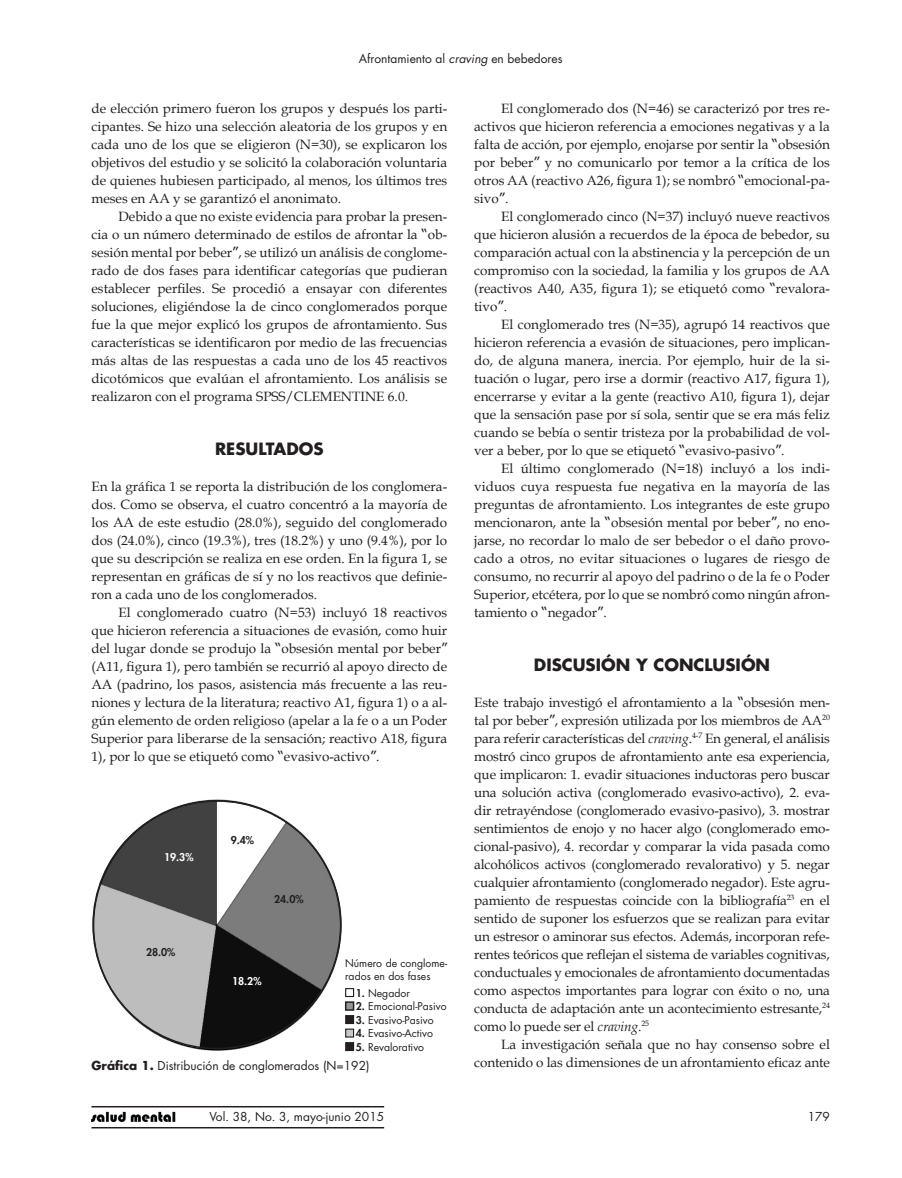
<style>
.page{position:relative;width:902px;height:1178px;background:#fff}
.page>*{position:absolute;margin:0;border:0;box-sizing:border-box;transform-origin:0 0}
.S10Texto-titulo{font:700 16.5px "Futura Std";color:#231f20}
.S14Texto-c-sangr{font:13.5px/18px "Book Antiqua";color:#231f20;text-align:justify}
.S13Texto-s-sangr{font:13.5px/18px "Book Antiqua";color:#231f20;text-align:justify}
.S18Fig-pie{font:12px "Futura Std";color:#231f20}
.S19Fig-leyendas{font:10.5px "Futura Std";color:#231f20}
.S18Fig-pie-2{font:10.5px/13.5px "Futura Std";color:#231f20}
.S19Fig-leyendas-2{font:800 10.5px "Futura Std";color:#231f20}
.S19Fig-leyendas-3{font:800 10.5px "Futura Std";color:#fff}
.s1{font-style:italic}
.s2{font-family:"Verdana"}
.s3{font-weight:800}
.s4{font-weight:700}
</style>
<div class="page">
<hr style="left:91px;top:1106px;width:293px;height:1px;background:#231f20">
<hr style="left:91px;top:1127px;width:293px;height:1px;background:#231f20">
<img style="left:91px;top:1112px;width:84px;height:9px">
<img style="left:93px;top:799px;width:249px;height:252px">
<div style="left:345px;top:988px;width:9px;height:9px;border:1px solid #231f20"></div>
<div style="left:345px;top:1002px;width:8px;height:8px;background:#939598"></div>
<div style="left:345px;top:1001px;width:9px;height:10px;border:2px solid #231f20"></div>
<div style="left:345px;top:1015px;width:8px;height:8px;background:#231f20"></div>
<div style="left:345px;top:1015px;width:9px;height:9px;border:1px solid #231f20"></div>
<div style="left:345px;top:1029px;width:8px;height:8px;background:#c7c8ca"></div>
<div style="left:345px;top:1028px;width:9px;height:9px;border:1px solid #231f20"></div>
<div style="left:345px;top:1042px;width:8px;height:8px;background:#231f20"></div>
<div style="left:345px;top:1042px;width:9px;height:9px;border:1px solid #231f20"></div>
<p class="S18Fig-pie" style="left:359px;top:51px;width:205px">Afrontamiento al <span class="s1">craving</span> en bebedores</p>
<p class="S13Texto-s-sangr" style="left:91px;top:99px;width:357px">de elección primero fueron los grupos y después los parti&shy;cipantes. Se hizo una selección aleatoria de los grupos y en cada uno de los que se eligieron (N=30), se explicaron los objetivos del estudio y se solicitó la colaboración voluntaria de quienes hubiesen participado, al menos, los últimos tres meses en AA y se garantizó el anonimato.</p>
<p class="S14Texto-c-sangr" style="left:91px;top:207px;width:357px;text-indent:27px">Debido a que no existe evidencia para probar la presen&shy;cia o un número determinado de estilos de afrontar la <span class="s2">“</span>ob&shy;sesión mental por beber<span class="s2">”</span>, se utilizó un análisis de conglome&shy;rado de dos fases para identificar categorías que pudieran establecer perfiles. Se procedió a ensayar con diferentes soluciones, eligiéndose la de cinco conglomerados porque fue la que mejor explicó los grupos de afrontamiento. Sus características se identificaron por medio de las frecuencias más altas de las respuestas a cada uno de los 45 reactivos dicotómicos que evalúan el afrontamiento. Los análisis se realizaron con el programa SPSS/CLEMENTINE 6.0.</p>
<p class="S10Texto-titulo" style="left:215px;top:438px;width:110px">RESULTADOS</p>
<p class="S13Texto-s-sangr" style="left:91px;top:477px;width:357px">En la gráfica 1 se reporta la distribución de los conglomera&shy;dos. Como se observa, el cuatro concentró a la mayoría de los AA de este estudio (28.0%), seguido del conglomerado dos (24.0%), cinco (19.3%), tres (18.2%) y uno (9.4%), por lo que su descripción se realiza en ese orden. En la figura 1, se representan en gráficas de sí y no los reactivos que definie&shy;ron a cada uno de los conglomerados.</p>
<p class="S14Texto-c-sangr" style="left:91px;top:603px;width:357px;text-indent:27px">El conglomerado cuatro (N=53) incluyó 18 reactivos que hicieron referencia a situaciones de evasión, como huir del lugar donde se produjo la <span class="s2">“</span>obsesión mental por beber<span class="s2">” </span>(A11, figura 1), pero también se recurrió al apoyo directo de AA (padrino, los pasos, asistencia más frecuente a las reu&shy;niones y lectura de la literatura; reactivo A1, figura 1) o a al&shy;gún elemento de orden religioso (apelar a la fe o a un Poder Superior para liberarse de la sensación; reactivo A18, figura 1), por lo que se etiquetó como <span class="s2">“</span>evasivo-activo<span class="s2">”</span>.</p>
<p class="S19Fig-leyendas-3" style="left:164px;top:850px;width:31px">19.3%</p>
<p class="S19Fig-leyendas-2" style="left:146px;top:946px;width:31px">28.0%</p>
<p class="S19Fig-leyendas-2" style="left:231px;top:833px;width:25px">9.4%</p>
<p class="S19Fig-leyendas-2" style="left:274px;top:892px;width:31px">24.0%</p>
<p class="S19Fig-leyendas-3" style="left:232px;top:974px;width:31px">18.2%</p>
<p class="S18Fig-pie-2" style="left:345px;top:956px;width:104px">Número de conglome&shy;rados en dos fases</p>
<p class="S19Fig-leyendas" style="left:356px;top:986px;width:56px"><span class="s3">1.</span> Negador</p>
<p class="S19Fig-leyendas" style="left:356px;top:999px;width:92px"><span class="s3">2.</span> Emocional-Pasivo</p>
<p class="S19Fig-leyendas" style="left:356px;top:1013px;width:79px"><span class="s3">3.</span> Evasivo-Pasivo</p>
<p class="S19Fig-leyendas" style="left:356px;top:1026px;width:79px"><span class="s3">4.</span> Evasivo-Activo</p>
<p class="S19Fig-leyendas" style="left:356px;top:1040px;width:70px"><span class="s3">5.</span> Revalorativo</p>
<p class="S14Texto-c-sangr" style="left:474px;top:99px;width:357px;text-indent:27px">El conglomerado dos (N=46) se caracterizó por tres re&shy;activos que hicieron referencia a emociones negativas y a la falta de acción, por ejemplo, enojarse por sentir la <span class="s2">“</span>obsesión por beber<span class="s2">”</span> y no comunicarlo por temor a la crítica de los otros AA (reactivo A26, figura 1); se nombró <span class="s2">“</span>emocional-pa&shy;sivo<span class="s2">”</span>.</p>
<p class="S14Texto-c-sangr" style="left:474px;top:207px;width:357px;text-indent:27px">El conglomerado cinco (N=37) incluyó nueve reactivos que hicieron alusión a recuerdos de la época de bebedor, su comparación actual con la abstinencia y la percepción de un compromiso con la sociedad, la familia y los grupos de AA (reactivos A40, A35, figura 1); se etiquetó como <span class="s2">“</span>revalora&shy;tivo<span class="s2">”</span>.</p>
<p class="S14Texto-c-sangr" style="left:474px;top:315px;width:357px;text-indent:27px">El conglomerado tres (N=35), agrupó 14 reactivos que hicieron referencia a evasión de situaciones, pero implican&shy;do, de alguna manera, inercia. Por ejemplo, huir de la si&shy;tuación o lugar, pero irse a dormir (reactivo A17, figura 1), encerrarse y evitar a la gente (reactivo A10, figura 1), dejar que la sensación pase por sí sola, sentir que se era más feliz cuando se bebía o sentir tristeza por la probabilidad de vol&shy;ver a beber, por lo que se etiquetó <span class="s2">“</span>evasivo-pasivo<span class="s2">”</span>.</p>
<p class="S14Texto-c-sangr" style="left:474px;top:459px;width:357px;text-indent:27px">El último conglomerado (N=18) incluyó a los indi&shy;viduos cuya respuesta fue negativa en la mayoría de las preguntas de afrontamiento. Los integrantes de este grupo mencionaron, ante la <span class="s2">“</span>obsesión mental por beber<span class="s2">”</span>, no eno&shy;jarse, no recordar lo malo de ser bebedor o el daño provo&shy;cado a otros, no evitar situaciones o lugares de riesgo de consumo, no recurrir al apoyo del padrino o de la fe o Poder Superior, etcétera, por lo que se nombró como ningún afron&shy;tamiento o <span class="s2">“</span>negador<span class="s2">”</span>.</p>
<p class="S10Texto-titulo" style="left:534px;top:654px;width:238px">DISCUSIÓN Y CONCLUSIÓN</p>
<p class="S13Texto-s-sangr" style="left:474px;top:693px;width:357px">Este trabajo investigó el afrontamiento a la <span class="s2">“</span>obsesión men&shy;tal por beber<span class="s2">”</span>, expresión utilizada por los miembros de AA<sup>20 </sup>para referir características del <span class="s1">craving</span>.<sup>4-7</sup> En general, el análisis mostró cinco grupos de afrontamiento ante esa experiencia, que implicaron: 1. evadir situaciones inductoras pero buscar una solución activa (conglomerado evasivo-activo), 2. eva&shy;dir retrayéndose (conglomerado evasivo-pasivo), 3. mostrar sentimientos de enojo y no hacer algo (conglomerado emo&shy;cional-pasivo), 4. recordar y comparar la vida pasada como alcohólicos activos (conglomerado revalorativo) y 5. negar cualquier afrontamiento (conglomerado negador). Este agru&shy;pamiento de respuestas coincide con la bibliografía<sup>23</sup> en el sentido de suponer los esfuerzos que se realizan para evitar un estresor o aminorar sus efectos. Además, incorporan refe&shy;rentes teóricos que reflejan el sistema de variables cognitivas, conductuales y emocionales de afrontamiento documentadas como aspectos importantes para lograr con éxito o no, una conducta de adaptación ante un acontecimiento estresante,<sup>24 </sup>como lo puede ser el <span class="s1">craving</span>.<sup>25</sup></p>
<p class="S14Texto-c-sangr" style="left:501px;top:1035px;width:330px">La investigación señala que no hay consenso sobre el</p>
<p class="S18Fig-pie" style="left:91px;top:1058px;width:279px"><span class="s4">Gráfica 1.</span> Distribución de conglomerados (N=192)</p>
<p class="S14Texto-c-sangr" style="left:474px;top:1053px;width:357px">contenido o las dimensiones de un afrontamiento eficaz ante</p>
<p class="S18Fig-pie" style="left:209px;top:1109px;width:176px">Vol. 38, No. 3, mayo-junio 2015</p>
<p class="S18Fig-pie" style="left:807px;top:1109px;width:24px">179</p>
</div>
